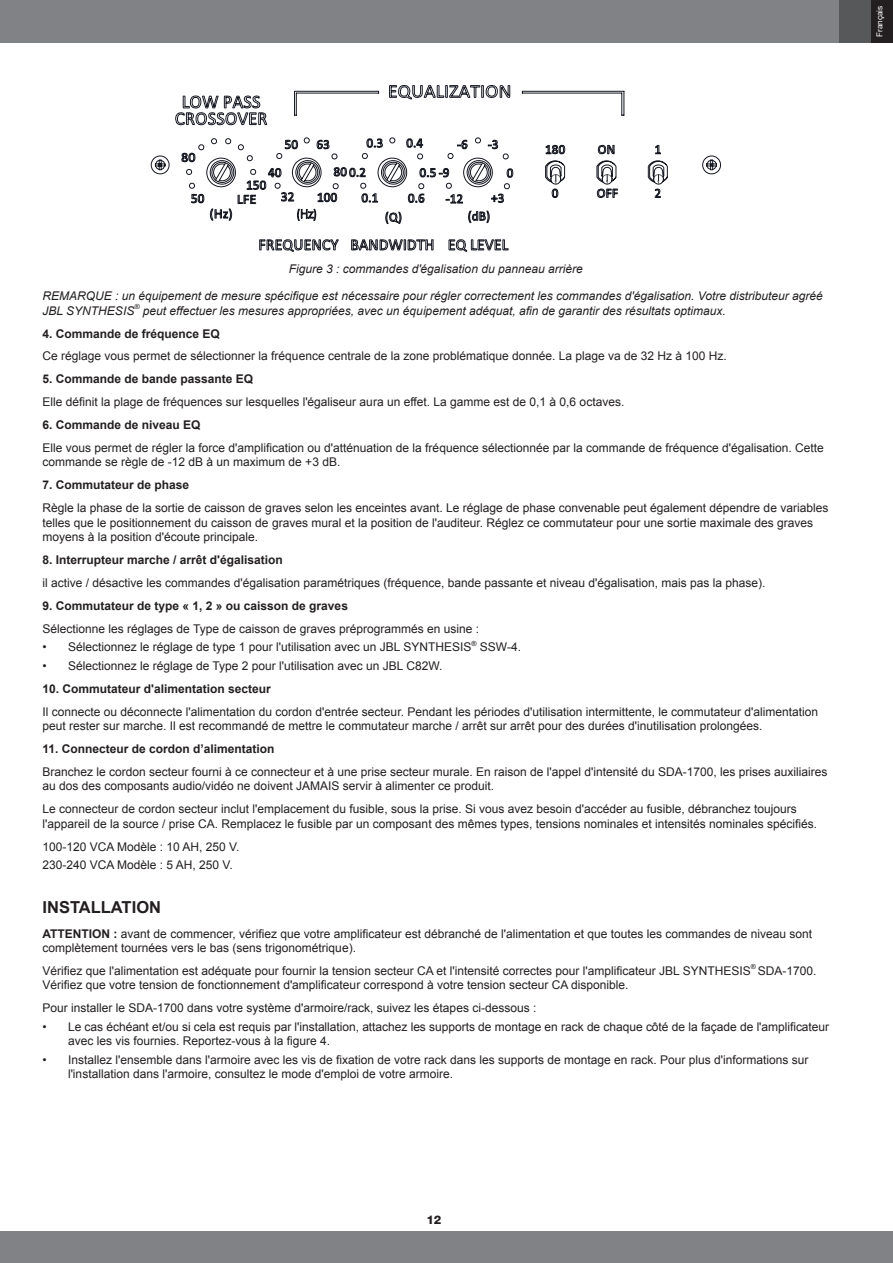
<style>
.page{position:relative;width:893px;height:1263px;background:#fff}
.page>*{position:absolute;margin:0;border:0;box-sizing:border-box;transform-origin:0 0}
.t1{font:700 16.5px "Arial";color:#231f20}
.t2{font:12px/14.4px "Arial";color:#231f20}
.t3{font:italic 12px/14.4px "Arial";color:#231f20}
.t4{font:700 12px "Arial";color:#231f20}
.t5{font:800 12px "Helvetica Neue LT Pro";color:#231f20}
.t6{font:8.25px "Helvetica Neue LT Pro";color:#fff}
.t7{font:7.05px "Arial";color:#231f20}
.t8{font:italic 7.05px "Arial";color:#231f20}
.s1{font-weight:700}
</style>
<div class="page">
<div style="left:0;top:1231px;width:893px;height:32px;background:#808285"></div>
<div style="left:0;top:0;width:839px;height:43px;background:#808285"></div>
<div style="left:839px;top:0;width:54px;height:43px;background:#57585a"></div>
<div style="left:871px;top:0;width:22px;height:43px;background:#231f20"></div>
<svg style="left:155px;top:85px;width:562px;height:166px"></svg>
<svg style="left:550px;top:174px;width:114px;height:10px"></svg>
<p class="t6" style="left:874px;top:37px;width:33px;rotate:-90deg">Français</p>
<p class="t3" style="left:289px;top:262px;width:295px">Figure 3 : commandes d'égalisation du panneau arrière</p>
<p class="t3" style="left:43px;top:289px;width:782px">REMARQUE : un équipement de mesure spécifique est nécessaire pour régler correctement les commandes d'égalisation. Votre distributeur agréé<br>JBL SYNTHESIS</p>
<p class="t8" style="left:134px;top:302px;width:7px">®</p>
<p class="t3" style="left:143px;top:303px;width:584px">peut effectuer les mesures appropriées, avec un équipement adéquat, afin de garantir des résultats optimaux.</p>
<p class="t4" style="left:43px;top:325px;width:179px">4. Commande de fréquence EQ</p>
<p class="t2" style="left:43px;top:349px;width:686px">Ce réglage vous permet de sélectionner la fréquence centrale de la zone problématique donnée. La plage va de 32 Hz à 100 Hz.</p>
<p class="t4" style="left:43px;top:371px;width:212px">5. Commande de bande passante EQ</p>
<p class="t2" style="left:43px;top:395px;width:583px">Elle définit la plage de fréquences sur lesquelles l'égaliseur aura un effet. La gamme est de 0,1 à 0,6 octaves.</p>
<p class="t4" style="left:43px;top:417px;width:160px">6. Commande de niveau EQ</p>
<p class="t2" style="left:43px;top:441px;width:783px">Elle vous permet de régler la force d'amplification ou d'atténuation de la fréquence sélectionnée par la commande de fréquence d'égalisation. Cette commande se règle de -12 dB à un maximum de +3 dB.</p>
<p class="t4" style="left:43px;top:477px;width:148px">7. Commutateur de phase</p>
<p class="t2" style="left:43px;top:501px;width:787px">Règle la phase de la sortie de caisson de graves selon les enceintes avant. Le réglage de phase convenable peut également dépendre de variables telles que le positionnement du caisson de graves mural et la position de l'auditeur. Réglez ce commutateur pour une sortie maximale des graves moyens à la position d'écoute principale.</p>
<p class="t4" style="left:43px;top:552px;width:242px">8. Interrupteur marche / arrêt d'égalisation</p>
<p class="t2" style="left:43px;top:576px;width:724px">il active / désactive les commandes d'égalisation paramétriques (fréquence, bande passante et niveau d'égalisation, mais pas la phase).</p>
<p class="t4" style="left:43px;top:598px;width:307px">9. Commutateur de type « 1, 2 » ou caisson de graves</p>
<p class="t2" style="left:43px;top:621px;width:438px">Sélectionne les réglages de Type de caisson de graves préprogrammés en usine :</p>
<p class="t2" style="left:43px;top:640px;width:430px">• Sélectionnez le réglage de type 1 pour l'utilisation avec un JBL SYNTHESIS</p>
<p class="t7" style="left:471px;top:638px;width:7px">®</p>
<p class="t2" style="left:480px;top:640px;width:43px">SSW-4.</p>
<p class="t2" style="left:43px;top:659px;width:402px">• Sélectionnez le réglage de Type 2 pour l'utilisation avec un JBL C82W.</p>
<p class="t4" style="left:43px;top:681px;width:230px">10. Commutateur d'alimentation secteur</p>
<p class="t2" style="left:43px;top:704px;width:777px">Il connecte ou déconnecte l'alimentation du cordon d'entrée secteur. Pendant les périodes d'utilisation intermittente, le commutateur d'alimentation peut rester sur marche. Il est recommandé de mettre le commutateur marche / arrêt sur arrêt pour des durées d'inutilisation prolongées.</p>
<p class="t4" style="left:43px;top:741px;width:234px">11. Connecteur de cordon d’alimentation</p>
<p class="t2" style="left:43px;top:765px;width:786px">Branchez le cordon secteur fourni à ce connecteur et à une prise secteur murale. En raison de l'appel d'intensité du SDA-1700, les prises auxiliaires au dos des composants audio/vidéo ne doivent JAMAIS servir à alimenter ce produit.</p>
<p class="t2" style="left:43px;top:802px;width:776px">Le connecteur de cordon secteur inclut l'emplacement du fusible, sous la prise. Si vous avez besoin d'accéder au fusible, débranchez toujours l'appareil de la source / prise CA. Remplacez le fusible par un composant des mêmes types, tensions nominales et intensités nominales spécifiés.</p>
<p class="t2" style="left:43px;top:837px;width:199px;line-height:18.6px">100-120 VCA Modèle : 10 AH, 250 V.<br>230-240 VCA Modèle : 5 AH, 250 V.</p>
<h1 class="t1" style="left:43px;top:896px;width:17px">INST</h1>
<h1 class="t1" style="left:79px;top:896px;width:81px">ALLATION</h1>
<p class="t4" style="left:43px;top:925px;width:17px">ATTENT</p>
<p class="t2" style="left:43px;top:926px;width:771px;text-indent:46px"><span class="s1">ION :</span> avant de commencer, vérifiez que votre amplificateur est débranché de l'alimentation et que toutes les commandes de niveau sont complètement tournées vers le bas (sens trigonométrique).</p>
<p class="t2" style="left:43px;top:963px;width:710px">Vérifiez que l'alimentation est adéquate pour fournir la tension secteur CA et l'intensité correctes pour l'amplificateur JBL SYNTHESIS</p>
<p class="t7" style="left:751px;top:962px;width:7px">®</p>
<p class="t2" style="left:758px;top:963px;width:60px">SDA-1700.</p>
<p class="t2" style="left:43px;top:974px;width:587px;line-height:23px">Vérifiez que votre tension de fonctionnement d'amplificateur correspond à votre tension secteur CA disponible.<br>Pour installer le SDA-1700 dans votre système d'armoire/rack, suivez les étapes ci-dessous :</p>
<p class="t2" style="left:68px;top:1019px;width:763px;text-indent:-26px">• Le cas échéant et/ou si cela est requis par l'installation, attachez les supports de montage en rack de chaque côté de la façade de l'amplificateur avec les vis fournies. Reportez-vous à la figure 4.</p>
<p class="t2" style="left:68px;top:1052px;width:742px;text-indent:-26px">• Installez l'ensemble dans l'armoire avec les vis de fixation de votre rack dans les supports de montage en rack. Pour plus d'informations sur l'installation dans l'armoire, consultez le mode d'emploi de votre armoire.</p>
<p class="t5" style="left:426px;top:1212px;width:17px">12</p>
</div>
